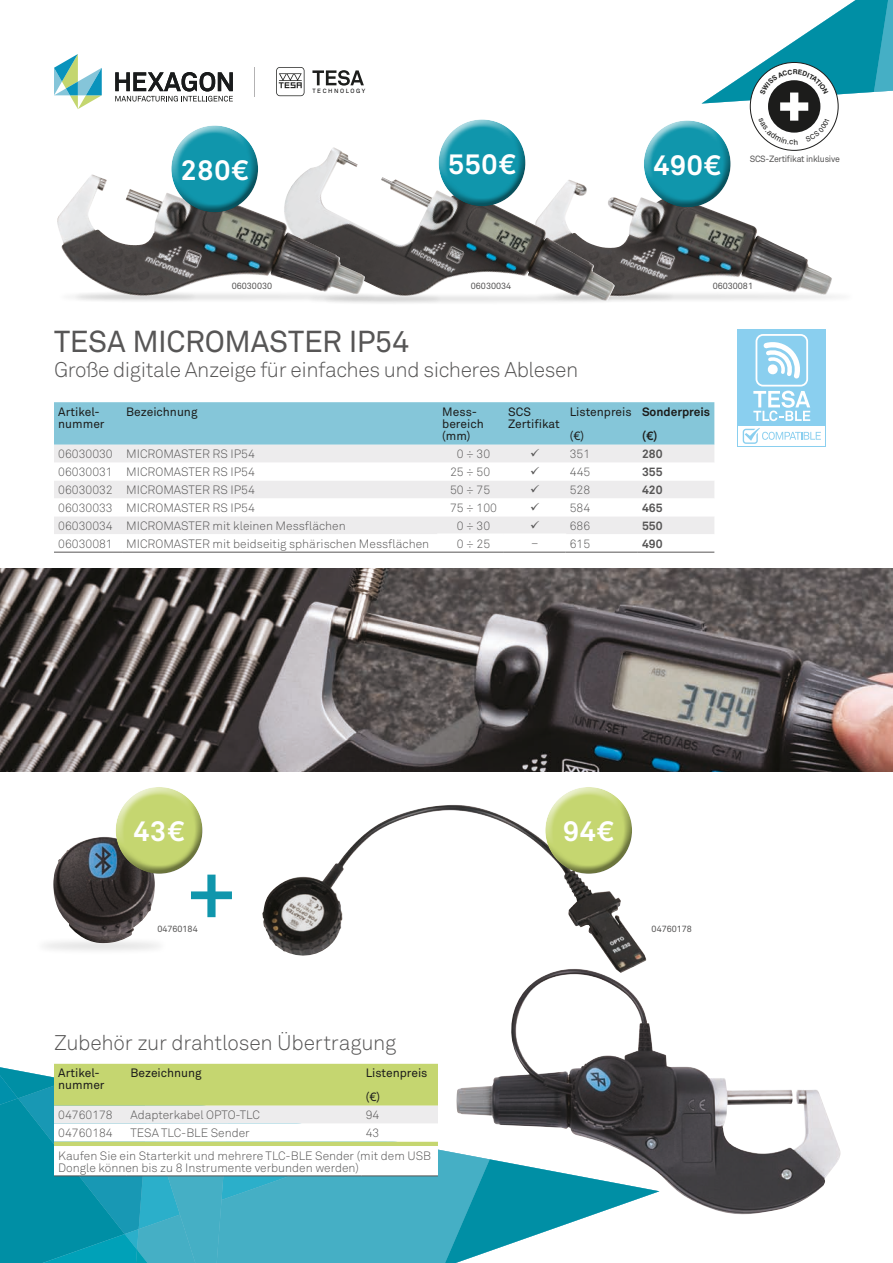
<style>
.page{position:relative;width:893px;height:1263px;background:#fff}
.page>*{position:absolute;margin:0;border:0;box-sizing:border-box;transform-origin:0 0}
.t1{font:700 72px "Akkurat Pro";color:#1096ac}
.t2{font:30px "Akkurat Pro";letter-spacing:-.005em;color:#575656}
.t3{font:700 28.2px "Akkurat Pro";letter-spacing:.025em;color:#fff}
.t4{font:21px "Akkurat Light Pro";letter-spacing:-.02em;color:#575656}
.t5{font:12px/22.4px "Akkurat Light Pro";color:#575656}
.t6{font:12px/12px "Akkurat Pro";color:#1c1c1b}
.t7{font:700 12px "Akkurat Pro";color:#575656}
.t8{font:700 12px/24px "Akkurat Pro";letter-spacing:-.005em;color:#1c1c1b}
.t9{font:300 12px "Akkurat Std";color:#575656}
.t10{font:9px "Akkurat Pro";color:#575656}
.t11{font:9px "Akkurat Pro";letter-spacing:-.03em;color:#575656}
.t12{font:6px "Akkurat Pro";letter-spacing:.255em;color:#010101}
</style>
<div class="page">
<svg style="left:254px;top:67px;width:1px;height:29px"></svg>
<svg style="left:312px;top:70px;width:52px;height:16px"></svg>
<svg style="left:54px;top:54px;width:48px;height:55px"></svg>
<svg style="left:115px;top:72px;width:118px;height:30px"></svg>
<svg style="left:276px;top:67px;width:28px;height:29px"></svg>
<div style="left:34px;top:936px;width:135px;height:20px;background:#1c1c1b;opacity:.15"></div>
<div style="left:535px;top:290px;width:320px;height:13px;background:#f7f7f7"></div>
<div style="left:550px;top:290px;width:126px;height:13px;background:#1c1c1b;opacity:.15"></div>
<img style="left:615px;top:197px;width:217px;height:101px">
<div style="left:306px;top:292px;width:309px;height:13px;background:#f9f9f9"></div>
<img style="left:303px;top:147px;width:312px;height:155px">
<div style="left:57px;top:290px;width:320px;height:13px;background:#1c1c1b;opacity:.15"></div>
<hr style="left:61px;top:286px;width:313px;height:4px;background:#fff;border-radius:50%">
<div style="left:73px;top:290px;width:125px;height:13px;background:#fefefe"></div>
<img style="left:57px;top:174px;width:308px;height:128px">
<img style="left:262px;top:810px;width:384px;height:159px">
<img style="left:511px;top:969px;width:329px;height:246px">
<img style="left:53px;top:837px;width:102px;height:107px">
<img style="left:0;top:568px;width:893px;height:204px">
<div style="left:737px;top:329px;width:89px;height:117px;background:#8acfef"></div>
<svg style="left:753px;top:334px;width:57px;height:87px"></svg>
<div style="left:739px;top:426px;width:86px;height:19px;background:#fff"></div>
<svg style="left:743px;top:428px;width:78px;height:16px"></svg>
<div style="left:171px;top:124px;width:88px;height:70px;background:#fff;opacity:.75"></div>
<div style="left:171px;top:139px;width:89px;height:73px;background:#1c1c1b;opacity:.51"></div>
<div style="left:438px;top:118px;width:88px;height:70px;background:#fff;opacity:.75"></div>
<div style="left:438px;top:132px;width:89px;height:74px;background:#1c1c1b;opacity:.51"></div>
<div style="left:644px;top:119px;width:87px;height:70px;background:#fff;opacity:.75"></div>
<div style="left:644px;top:134px;width:88px;height:73px;background:#1c1c1b;opacity:.51"></div>
<div style="left:115px;top:785px;width:88px;height:71px;background:#fff;opacity:.75"></div>
<div style="left:115px;top:800px;width:89px;height:74px;background:#1c1c1b;opacity:.51"></div>
<div style="left:545px;top:785px;width:87px;height:71px;background:#fff;opacity:.75"></div>
<div style="left:545px;top:800px;width:89px;height:74px;background:#1c1c1b;opacity:.51"></div>
<div style="left:54px;top:457px;width:660px;height:5px;background:#edeced"></div>
<svg style="left:54px;top:481px;width:660px;height:71px"></svg>
<svg style="left:437px;top:535px;width:2px;height:17px"></svg>
<svg style="left:503px;top:535px;width:2px;height:17px"></svg>
<hr style="left:437px;top:533px;width:67px;height:2px;background:#fff">
<svg style="left:565px;top:535px;width:1px;height:17px"></svg>
<hr style="left:504px;top:533px;width:62px;height:2px;background:#fff">
<hr style="left:54px;top:552px;width:68px;height:1px;background:#575656">
<hr style="left:122px;top:552px;width:316px;height:1px;background:#575656">
<hr style="left:438px;top:552px;width:66px;height:1px;background:#575656">
<hr style="left:504px;top:552px;width:62px;height:1px;background:#575656">
<hr style="left:566px;top:552px;width:72px;height:1px;background:#575656">
<hr style="left:638px;top:552px;width:76px;height:1px;background:#575656">
<svg style="left:0;top:1064px;width:659px;height:199px"></svg>
<hr style="left:54px;top:1176px;width:72px;height:1px;background:#575656">
<hr style="left:126px;top:1176px;width:235px;height:1px;background:#575656">
<hr style="left:361px;top:1176px;width:77px;height:1px;background:#575656">
<svg style="left:702px;top:0;width:191px;height:145px"></svg>
<svg style="left:54px;top:402px;width:660px;height:55px;background:#9dcedd"></svg>
<svg style="left:531px;top:485px;width:8px;height:8px"></svg>
<svg style="left:531px;top:503px;width:8px;height:7px"></svg>
<svg style="left:531px;top:521px;width:8px;height:7px"></svg>
<p class="t12" style="left:312px;top:87px;width:54px">TECHNOLOGY</p>
<h3 class="t3" style="left:181px;top:152px;width:69px">280€</h3>
<h3 class="t3" style="left:448px;top:146px;width:69px">550€</h3>
<h3 class="t3" style="left:653px;top:147px;width:69px">490€</h3>
<p class="t11" style="left:750px;top:154px;width:92px">SCS-Zertifikat inklusive</p>
<p class="t10" style="left:232px;top:281px;width:42px">06030030</p>
<p class="t10" style="left:471px;top:281px;width:42px">06030034</p>
<p class="t10" style="left:713px;top:281px;width:42px">06030081</p>
<h2 class="t2" style="left:54px;top:324px;width:357px">TESA MICROMASTER IP54</h2>
<h3 class="t4" style="left:54px;top:357px;width:526px">Große digitale Anzeige für einfaches und sicheres Ablesen</h3>
<p class="t6" style="left:58px;top:406px;width:48px">Artikel&shy;nummer</p>
<p class="t6" style="left:126px;top:406px;width:73px">Bezeichnung</p>
<p class="t6" style="left:442px;top:406px;width:43px">Mess&shy;bereich (mm)</p>
<p class="t6" style="left:508px;top:406px;width:53px">SCS<br>Zertifikat</p>
<p class="t6" style="left:570px;top:400px;width:63px;line-height:24px">Listenpreis (€)</p>
<p class="t8" style="left:642px;top:400px;width:69px">Sonderpreis (€)</p>
<p class="t5" style="left:58px;top:443px;width:198px">06030030 MICROMASTER RS IP54</p>
<p class="t5" style="left:457px;top:443px;width:35px">0 ÷ 30</p>
<p class="t5" style="left:570px;top:443px;width:22px">351</p>
<p class="t7" style="left:642px;top:447px;width:22px">280</p>
<p class="t5" style="left:58px;top:461px;width:198px">06030031 MICROMASTER RS IP54</p>
<p class="t5" style="left:450px;top:461px;width:42px">25 ÷ 50</p>
<p class="t5" style="left:570px;top:461px;width:22px">445</p>
<p class="t7" style="left:642px;top:465px;width:22px">355</p>
<p class="t5" style="left:58px;top:479px;width:198px">06030032 MICROMASTER RS IP54</p>
<p class="t5" style="left:450px;top:479px;width:42px">50 ÷ 75</p>
<p class="t5" style="left:570px;top:479px;width:22px">528</p>
<p class="t7" style="left:642px;top:482px;width:22px">420</p>
<p class="t5" style="left:58px;top:497px;width:198px">06030033 MICROMASTER RS IP54</p>
<p class="t5" style="left:450px;top:497px;width:49px">75 ÷ 100</p>
<p class="t5" style="left:570px;top:497px;width:22px">584</p>
<p class="t7" style="left:642px;top:500px;width:22px">465</p>
<p class="t5" style="left:58px;top:515px;width:289px">06030034 MICROMASTER mit kleinen Messflächen</p>
<p class="t5" style="left:457px;top:515px;width:35px">0 ÷ 30</p>
<p class="t5" style="left:570px;top:515px;width:22px">686</p>
<p class="t7" style="left:642px;top:518px;width:22px">550</p>
<p class="t5" style="left:58px;top:533px;width:372px">06030081 MICROMASTER mit beidseitig sphärischen Messflächen</p>
<p class="t5" style="left:457px;top:533px;width:35px">0 ÷ 25</p>
<p class="t9" style="left:531px;top:537px;width:9px">–</p>
<p class="t5" style="left:570px;top:533px;width:22px">615</p>
<p class="t7" style="left:642px;top:536px;width:22px">490</p>
<h3 class="t3" style="left:134px;top:814px;width:52px">43€</h3>
<h3 class="t3" style="left:563px;top:814px;width:52px">94€</h3>
<h1 class="t1" style="left:187px;top:847px;width:50px">+</h1>
<p class="t10" style="left:157px;top:924px;width:42px">04760184</p>
<p class="t10" style="left:652px;top:924px;width:42px">04760178</p>
<h3 class="t4" style="left:54px;top:1030px;width:344px">Zubehör zur drahtlosen Übertragung</h3>
<p class="t6" style="left:58px;top:1067px;width:48px">Artikel&shy;nummer</p>
<p class="t6" style="left:131px;top:1067px;width:73px">Bezeichnung</p>
<p class="t6" style="left:366px;top:1061px;width:63px;line-height:24px">Listenpreis (€)</p>
<p class="t5" style="left:58px;top:1104px;width:56px">04760178</p>
<p class="t5" style="left:131px;top:1104px;width:131px">Adapterkabel OPTO-TLC</p>
<p class="t5" style="left:366px;top:1104px;width:15px">94</p>
<p class="t5" style="left:58px;top:1122px;width:56px">04760184</p>
<p class="t5" style="left:131px;top:1122px;width:121px">TESA TLC-BLE Sender</p>
<p class="t5" style="left:58px;top:1122px;width:374px;text-indent:307px">43<br>Kaufen Sie ein Starterkit und mehrere TLC-BLE Sender (mit dem USB</p>
<p class="t5" style="left:58px;top:1156px;width:302px">Dongle können bis zu 8 Instrumente verbunden werden)</p>
</div>
